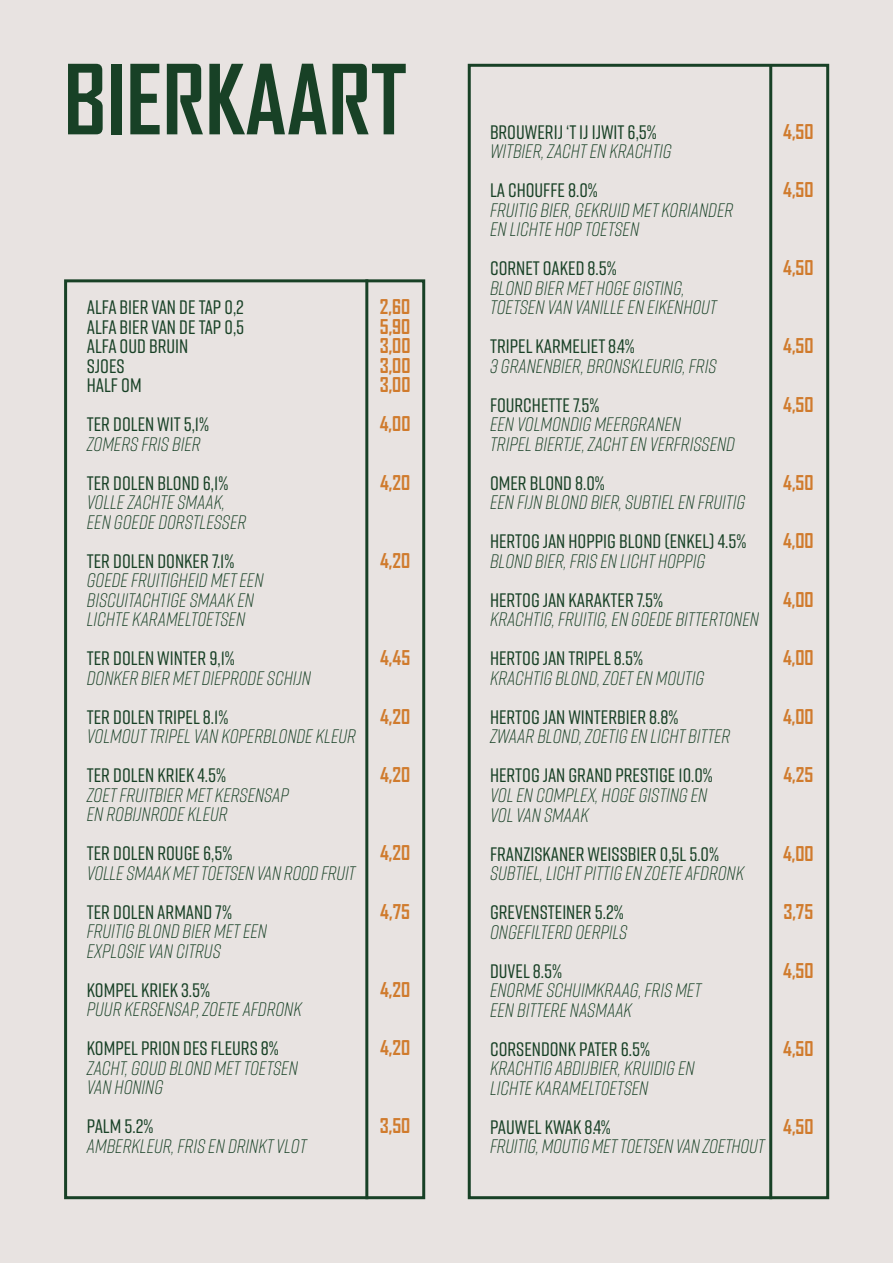
<style>
.page{position:relative;width:893px;height:1263px;background:#e8e3e1}
.page>*{position:absolute;margin:0;border:0;box-sizing:border-box;transform-origin:0 0}
.t1{font:700 92.4px "Agency FB";color:#184126}
.t2{font:italic 300 19.5px "Rift";color:#184126}
.t3{font:500 19.5px "Rift";color:#184126}
.t4{font:700 19.5px "Agency FB";color:#d07b2d}
</style>
<div class="page">
<div style="left:64px;top:279px;width:361px;height:920px;border:3px solid #184126"></div>
<div style="left:468px;top:64px;width:361px;height:1135px;border:3px solid #184126"></div>
<hr style="left:365px;top:279px;width:3px;height:920px;background:#184126">
<hr style="left:769px;top:65px;width:3px;height:1134px;background:#184126">
<p class="t1" style="left:64px;top:42px;width:345px">BIERKAART</p>
<p class="t3" style="left:87px;top:293px;width:159px">ALFA BIER VAN DE TAP 0,2</p>
<p class="t4" style="left:380px;top:295px;width:32px">2,60</p>
<p class="t3" style="left:87px;top:313px;width:159px">ALFA BIER VAN DE TAP 0,5</p>
<p class="t4" style="left:380px;top:314px;width:32px">5,90</p>
<p class="t3" style="left:87px;top:332px;width:103px">ALFA OUD BRUIN</p>
<p class="t4" style="left:380px;top:334px;width:32px">3,00</p>
<p class="t3" style="left:87px;top:352px;width:39px">SJOES</p>
<p class="t4" style="left:380px;top:353px;width:32px">3,00</p>
<p class="t3" style="left:87px;top:371px;width:56px">HALF OM</p>
<p class="t4" style="left:380px;top:373px;width:32px">3,00</p>
<p class="t3" style="left:87px;top:410px;width:124px">TER DOLEN WIT 5,1%</p>
<p class="t4" style="left:380px;top:412px;width:32px">4,00</p>
<p class="t2" style="left:87px;top:430px;width:115px">ZOMERS FRIS BIER</p>
<p class="t3" style="left:87px;top:469px;width:143px">TER DOLEN BLOND 6,1%</p>
<p class="t4" style="left:380px;top:470px;width:32px">4,20</p>
<p class="t2" style="left:87px;top:489px;width:140px">VOLLE ZACHTE SMAAK,</p>
<p class="t2" style="left:87px;top:508px;width:161px">EEN GOEDE DORSTLESSER</p>
<p class="t3" style="left:87px;top:547px;width:149px">TER DOLEN DONKER 7.1%</p>
<p class="t4" style="left:380px;top:548px;width:32px">4,20</p>
<p class="t2" style="left:87px;top:567px;width:178px">GOEDE FRUITIGHEID MET EEN</p>
<p class="t2" style="left:87px;top:586px;width:169px">BISCUITACHTIGE SMAAK EN</p>
<p class="t2" style="left:87px;top:606px;width:160px">LICHTE KARAMELTOETSEN</p>
<p class="t3" style="left:87px;top:644px;width:150px">TER DOLEN WINTER 9,1%</p>
<p class="t4" style="left:380px;top:646px;width:32px">4,45</p>
<p class="t2" style="left:87px;top:664px;width:226px">DONKER BIER MET DIEPRODE SCHIJN</p>
<p class="t3" style="left:87px;top:703px;width:143px">TER DOLEN TRIPEL 8.1%</p>
<p class="t4" style="left:380px;top:704px;width:32px">4,20</p>
<p class="t2" style="left:87px;top:723px;width:271px">VOLMOUT TRIPEL VAN KOPERBLONDE KLEUR</p>
<p class="t3" style="left:87px;top:761px;width:141px">TER DOLEN KRIEK 4.5%</p>
<p class="t4" style="left:380px;top:763px;width:32px">4,20</p>
<p class="t2" style="left:87px;top:781px;width:204px">ZOET FRUITBIER MET KERSENSAP</p>
<p class="t2" style="left:87px;top:801px;width:142px">EN ROBIJNRODE KLEUR</p>
<p class="t3" style="left:87px;top:839px;width:147px">TER DOLEN ROUGE 6,5%</p>
<p class="t4" style="left:380px;top:841px;width:32px">4,20</p>
<p class="t2" style="left:87px;top:859px;width:270px">VOLLE SMAAK MET TOETSEN VAN ROOD FRUIT</p>
<p class="t3" style="left:87px;top:898px;width:147px">TER DOLEN ARMAND 7%</p>
<p class="t4" style="left:380px;top:899px;width:31px">4,75</p>
<p class="t2" style="left:87px;top:918px;width:182px">FRUITIG BLOND BIER MET EEN</p>
<p class="t2" style="left:87px;top:937px;width:136px">EXPLOSIE VAN CITRUS</p>
<p class="t3" style="left:87px;top:976px;width:125px">KOMPEL KRIEK 3.5%</p>
<p class="t4" style="left:380px;top:977px;width:32px">4,20</p>
<p class="t2" style="left:87px;top:996px;width:216px">PUUR KERSENSAP, ZOETE AFDRONK</p>
<p class="t3" style="left:87px;top:1034px;width:194px">KOMPEL PRION DES FLEURS 8%</p>
<p class="t4" style="left:380px;top:1036px;width:32px">4,20</p>
<p class="t2" style="left:87px;top:1054px;width:213px">ZACHT, GOUD BLOND MET TOETSEN</p>
<p class="t2" style="left:87px;top:1074px;width:78px">VAN HONING</p>
<p class="t3" style="left:87px;top:1112px;width:68px">PALM 5.2%</p>
<p class="t4" style="left:380px;top:1114px;width:32px">3,50</p>
<p class="t2" style="left:87px;top:1132px;width:221px">AMBERKLEUR, FRIS EN DRINKT VLOT</p>
<p class="t3" style="left:490px;top:118px;width:168px">BROUWERIJ ‘T IJ IJWIT 6,5%</p>
<p class="t4" style="left:783px;top:119px;width:32px">4,50</p>
<p class="t2" style="left:490px;top:138px;width:183px">WITBIER, ZACHT EN KRACHTIG</p>
<p class="t3" style="left:490px;top:177px;width:109px">LA CHOUFFE 8.0%</p>
<p class="t4" style="left:783px;top:178px;width:32px">4,50</p>
<p class="t2" style="left:490px;top:196px;width:245px">FRUITIG BIER, GEKRUID MET KORIANDER</p>
<p class="t2" style="left:490px;top:216px;width:151px">EN LICHTE HOP TOETSEN</p>
<p class="t3" style="left:490px;top:255px;width:128px">CORNET OAKED 8.5%</p>
<p class="t4" style="left:783px;top:256px;width:32px">4,50</p>
<p class="t2" style="left:490px;top:274px;width:196px">BLOND BIER MET HOGE GISTING,</p>
<p class="t2" style="left:490px;top:294px;width:228px">TOETSEN VAN VANILLE EN EIKENHOUT</p>
<p class="t3" style="left:490px;top:333px;width:146px">TRIPEL KARMELIET 8.4%</p>
<p class="t4" style="left:783px;top:334px;width:32px">4,50</p>
<p class="t2" style="left:490px;top:352px;width:228px">3 GRANENBIER, BRONSKLEURIG, FRIS</p>
<p class="t3" style="left:490px;top:391px;width:111px">FOURCHETTE 7.5%</p>
<p class="t4" style="left:783px;top:392px;width:32px">4,50</p>
<p class="t2" style="left:490px;top:411px;width:193px">EEN VOLMONDIG MEERGRANEN</p>
<p class="t2" style="left:490px;top:430px;width:247px">TRIPEL BIERTJE, ZACHT EN VERFRISSEND</p>
<p class="t3" style="left:490px;top:469px;width:116px">OMER BLOND 8.0%</p>
<p class="t4" style="left:783px;top:470px;width:32px">4,50</p>
<p class="t2" style="left:490px;top:489px;width:257px">EEN FIJN BLOND BIER, SUBTIEL EN FRUITIG</p>
<p class="t3" style="left:490px;top:528px;width:258px">HERTOG JAN HOPPIG BLOND (ENKEL) 4.5%</p>
<p class="t4" style="left:783px;top:529px;width:32px">4,00</p>
<p class="t2" style="left:490px;top:547px;width:217px">BLOND BIER, FRIS EN LICHT HOPPIG</p>
<p class="t3" style="left:490px;top:586px;width:175px">HERTOG JAN KARAKTER 7.5%</p>
<p class="t4" style="left:783px;top:587px;width:32px">4,00</p>
<p class="t2" style="left:490px;top:606px;width:270px">KRACHTIG, FRUITIG, EN GOEDE BITTERTONEN</p>
<p class="t3" style="left:490px;top:645px;width:155px">HERTOG JAN TRIPEL 8.5%</p>
<p class="t4" style="left:783px;top:646px;width:32px">4,00</p>
<p class="t2" style="left:490px;top:664px;width:216px">KRACHTIG BLOND, ZOET EN MOUTIG</p>
<p class="t3" style="left:490px;top:703px;width:190px">HERTOG JAN WINTERBIER 8.8%</p>
<p class="t4" style="left:783px;top:704px;width:32px">4,00</p>
<p class="t2" style="left:490px;top:723px;width:242px">ZWAAR BLOND, ZOETIG EN LICHT BITTER</p>
<p class="t3" style="left:490px;top:762px;width:224px">HERTOG JAN GRAND PRESTIGE 10.0%</p>
<p class="t4" style="left:783px;top:763px;width:31px">4,25</p>
<p class="t2" style="left:490px;top:781px;width:219px">VOL EN COMPLEX, HOGE GISTING EN</p>
<p class="t2" style="left:490px;top:801px;width:100px">VOL VAN SMAAK</p>
<p class="t3" style="left:490px;top:840px;width:231px">FRANZISKANER WEISSBIER 0,5L 5.0%</p>
<p class="t4" style="left:783px;top:841px;width:32px">4,00</p>
<p class="t2" style="left:490px;top:859px;width:256px">SUBTIEL, LICHT PITTIG EN ZOETE AFDRONK</p>
<p class="t3" style="left:490px;top:898px;width:135px">GREVENSTEINER 5.2%</p>
<p class="t4" style="left:783px;top:899px;width:31px">3,75</p>
<p class="t2" style="left:490px;top:918px;width:139px">ONGEFILTERD OERPILS</p>
<p class="t3" style="left:490px;top:957px;width:73px">DUVEL 8.5%</p>
<p class="t4" style="left:783px;top:958px;width:32px">4,50</p>
<p class="t2" style="left:490px;top:976px;width:213px">ENORME SCHUIMKRAAG, FRIS MET</p>
<p class="t2" style="left:490px;top:996px;width:143px">EEN BITTERE NASMAAK</p>
<p class="t3" style="left:490px;top:1035px;width:162px">CORSENDONK PATER 6.5%</p>
<p class="t4" style="left:783px;top:1036px;width:32px">4,50</p>
<p class="t2" style="left:490px;top:1054px;width:206px">KRACHTIG ABDIJBIER, KRUIDIG EN</p>
<p class="t2" style="left:490px;top:1074px;width:160px">LICHTE KARAMELTOETSEN</p>
<p class="t3" style="left:490px;top:1113px;width:122px">PAUWEL KWAK 8.4%</p>
<p class="t4" style="left:783px;top:1114px;width:32px">4,50</p>
<p class="t2" style="left:490px;top:1132px;width:276px">FRUITIG, MOUTIG MET TOETSEN VAN ZOETHOUT</p>
</div>
